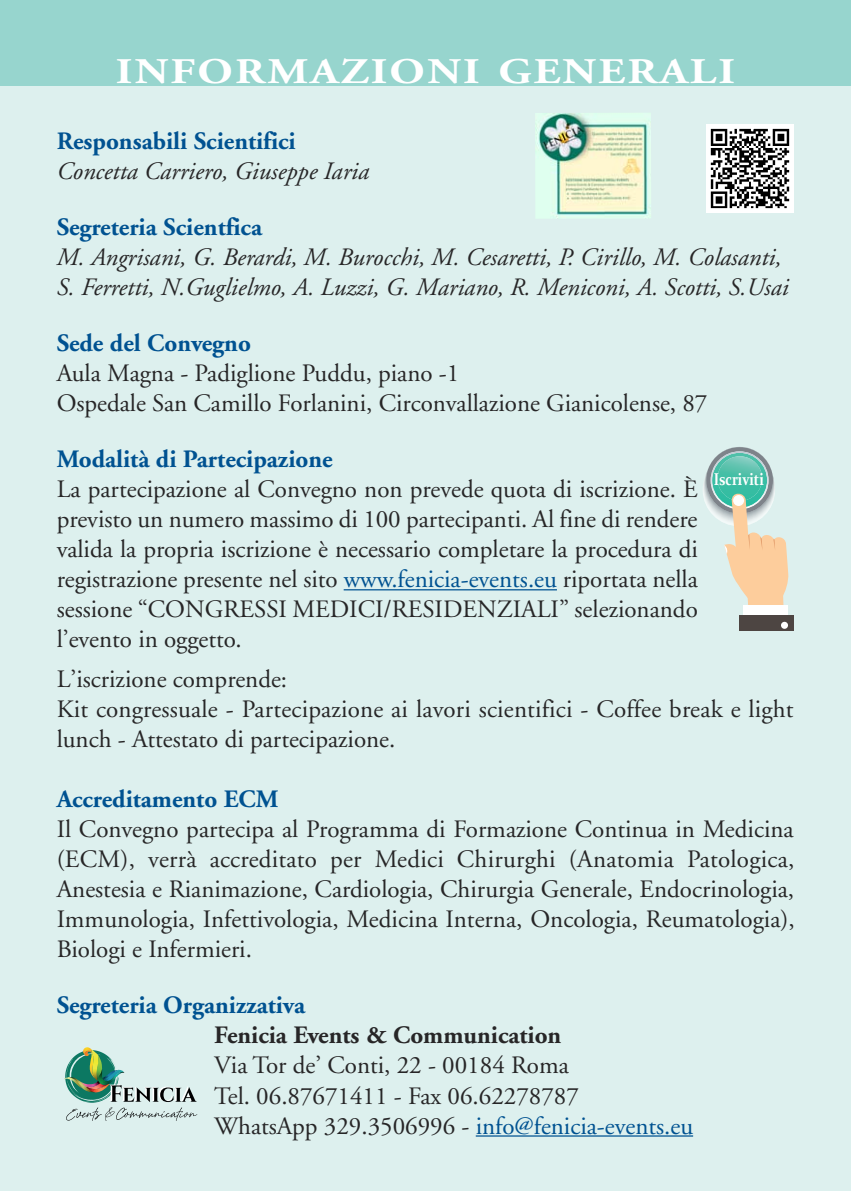
<style>
.page{position:relative;width:851px;height:1191px;background:#fff}
.page>*{position:absolute;margin:0;border:0;box-sizing:border-box;transform-origin:0 0}
.t1{font:700 36px "Adobe Garamond";letter-spacing:.05em;color:#fff;scale:1.25 1}
.t2{font:25px/30px "Adobe Garamond";color:#272627}
.t3{font:italic 25px/30px "Adobe Garamond";color:#272627}
.t4{font:700 25px "Adobe Garamond";color:#005291}
.t5{font:700 25px "Adobe Garamond";color:#272627}
.t6{font:700 17.2px "Constantia";color:#fff;scale:.8 1}
.s1{color:#005291}
</style>
<div class="page">
<div style="left:0;top:0;width:850px;height:1191px;background:#ddf0ee"></div>
<div style="left:0;top:0;width:850px;height:85px;background:#97d5ce"></div>
<hr style="left:343px;top:589px;width:214px;height:1px;background:#005291">
<hr style="left:475px;top:1135px;width:218px;height:1px;background:#005291">
<div style="left:739px;top:615px;width:55px;height:15px;background:#4d4542"></div>
<svg style="left:703px;top:447px;width:85px;height:182px"></svg>
<div style="left:706px;top:125px;width:88px;height:88px;background:#fff"></div>
<img style="left:710px;top:128px;width:80px;height:81px">
<svg style="left:64px;top:1047px;width:133px;height:73px"></svg>
<img style="left:535px;top:113px;width:116px;height:106px">
<h1 class="t1" style="left:116px;top:57px;width:497px">INFORMAZIONI GENERALI</h1>
<p class="t4" style="left:57px;top:131px;width:240px">Responsabili Scientifici</p>
<p class="t3" style="left:57px;top:159px;width:314px">Concetta Carriero, Giuseppe Iaria</p>
<p class="t4" style="left:57px;top:217px;width:207px">Segreteria Scientfica</p>
<p class="t3" style="left:57px;top:245px;width:733px">M. Angrisani, G. Berardi, M. Burocchi, M. Cesaretti, P. Cirillo, M. Colasanti,<br>S. Ferretti, N.Guglielmo, A. Luzzi, G. Mariano, R. Meniconi, A. Scotti, S.Usai</p>
<p class="t4" style="left:57px;top:333px;width:196px">Sede del Convegno</p>
<p class="t2" style="left:57px;top:360px;width:652px">Aula Magna - Padiglione Puddu, piano -1<br>Ospedale San Camillo Forlanini, Circonvallazione Gianicolense, 87</p>
<p class="t4" style="left:57px;top:449px;width:277px">Modalità di Partecipazione</p>
<p class="t2" style="left:57px;top:476px;width:642px;text-align:justify">La partecipazione al Convegno non prevede quota di iscrizione. È previsto un numero massimo di 100 partecipanti. Al fine di rendere valida la propria iscrizione è necessario completare la procedura di registrazione presente nel sito <span class="s1">www.fenicia-events.eu</span> riportata nella sessione “CONGRESSI MEDICI/RESIDENZIALI” selezionando l’evento in oggetto.</p>
<p class="t2" style="left:57px;top:666px;width:738px">L’iscrizione comprende:<br>Kit congressuale - Partecipazione ai lavori scientifici - Coffee break e light lunch - Attestato di partecipazione.</p>
<p class="t4" style="left:57px;top:789px;width:223px">Accreditamento ECM</p>
<p class="t2" style="left:57px;top:816px;width:739px;text-align:justify">Il Convegno partecipa al Programma di Formazione Continua in Medicina (ECM), verrà accreditato per Medici Chirurghi (Anatomia Patologica, Anestesia e Rianimazione, Cardiologia, Chirurgia Generale, Endocrinologia, Immunologia, Infettivologia, Medicina Interna, Oncologia, Reumatologia), Biologi e Infermieri.</p>
<p class="t4" style="left:57px;top:995px;width:250px">Segreteria Organizzativa</p>
<p class="t5" style="left:214px;top:1025px;width:348px">Fenicia Events &amp; Communication</p>
<p class="t2" style="left:214px;top:1052px;width:480px">Via Tor de’ Conti, 22 - 00184 Roma<br>Tel. 06.87671411 - Fax 06.62278787<br>WhatsApp 329.3506996 - <span class="s1">info@fenicia-events.eu</span></p>
<p class="t6" style="left:713px;top:471px;width:64px">Iscriviti</p>
</div>
